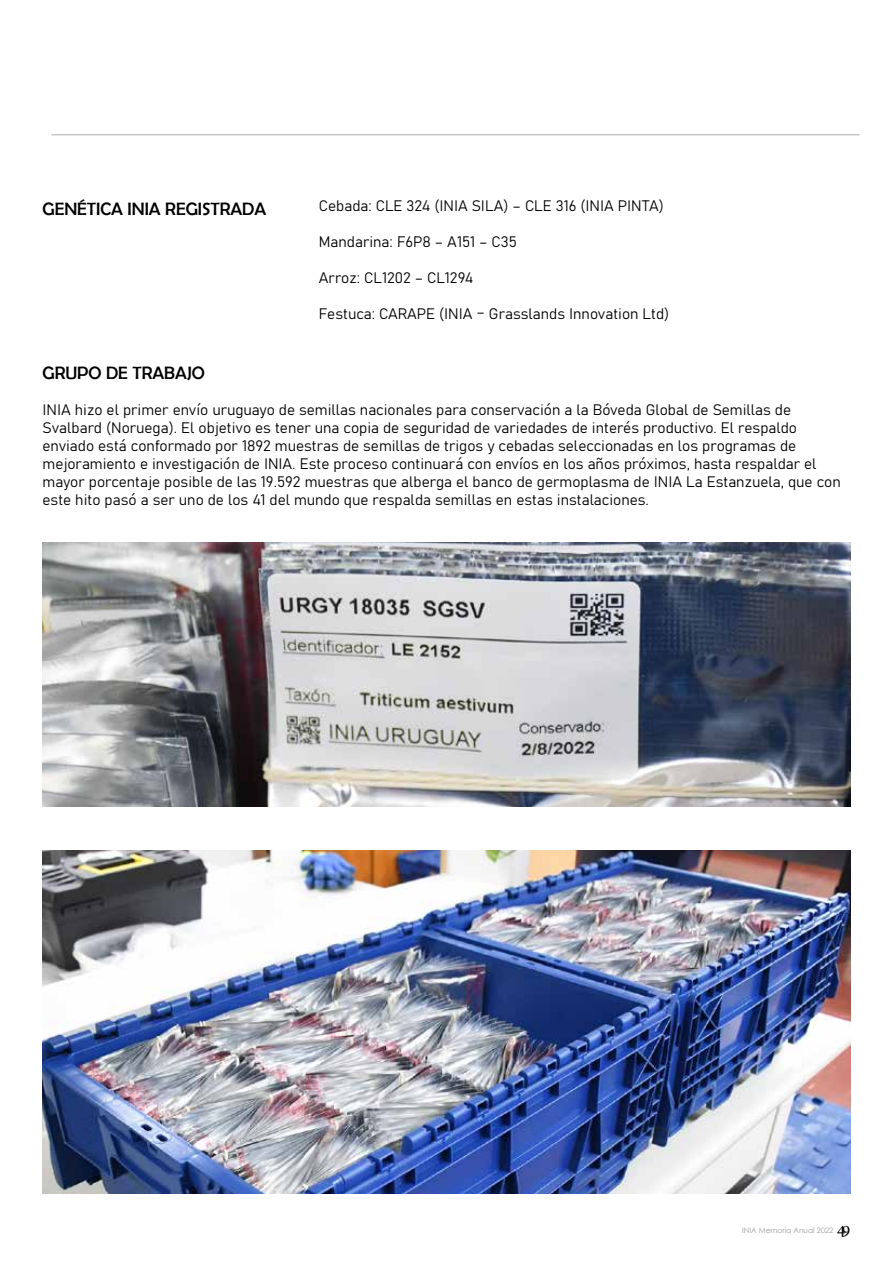
<style>
.page{position:relative;width:893px;height:1263px;background:#fff}
.page>*{position:absolute;margin:0;border:0;box-sizing:border-box;transform-origin:0 0}
.t1{font:18px "Berlin Sans FB";color:#000}
.t2{font:18px "Minion Pro";color:#000}
.t3{font:15px/18px "Bahnschrift";color:#000}
.t4{font:7.5px "Century Gothic";color:#9d9d9c}
</style>
<div class="page">
<hr style="left:52px;top:134px;width:807px;height:1px;background:#c6c6c6">
<img style="left:43px;top:542px;width:807px;height:265px">
<img style="left:43px;top:850px;width:807px;height:344px">
<p class="t1" style="left:43px;top:199px;width:225px">GENÉTICA INIA REGISTRADA</p>
<p class="t3" style="left:319px;top:195px;width:346px">Cebada: CLE 324 (INIA SILA) – CLE 316 (INIA PINTA)</p>
<p class="t3" style="left:319px;top:231px;width:199px">Mandarina: F6P8 – A151 – C35</p>
<p class="t3" style="left:319px;top:267px;width:156px">Arroz: CL1202 – CL1294</p>
<p class="t3" style="left:319px;top:303px;width:352px">Festuca: CARAPE (INIA – Grasslands Innovation Ltd)</p>
<p class="t1" style="left:43px;top:362px;width:164px">GRUPO DE TRABAJO</p>
<p class="t3" style="left:43px;top:399px;width:800px">INIA hizo el primer envío uruguayo de semillas nacionales para conservación a la Bóveda Global de Semillas de Svalbard (Noruega). El objetivo es tener una copia de seguridad de variedades de interés productivo. El respaldo enviado está conformado por 1892 muestras de semillas de trigos y cebadas seleccionadas en los programas de mejoramiento e investigación de INIA. Este proceso continuará con envíos en los años próximos, hasta respaldar el mayor porcentaje posible de las 19.592 muestras que alberga el banco de germoplasma de INIA La Estanzuela, que con este hito pasó a ser uno de los 41 del mundo que respalda semillas en estas instalaciones.</p>
<p class="t4" style="left:742px;top:1224px;width:93px">INIA Memoria Anual 2022</p>
<p class="t2" style="left:837px;top:1216px;width:15px">49</p>
</div>
